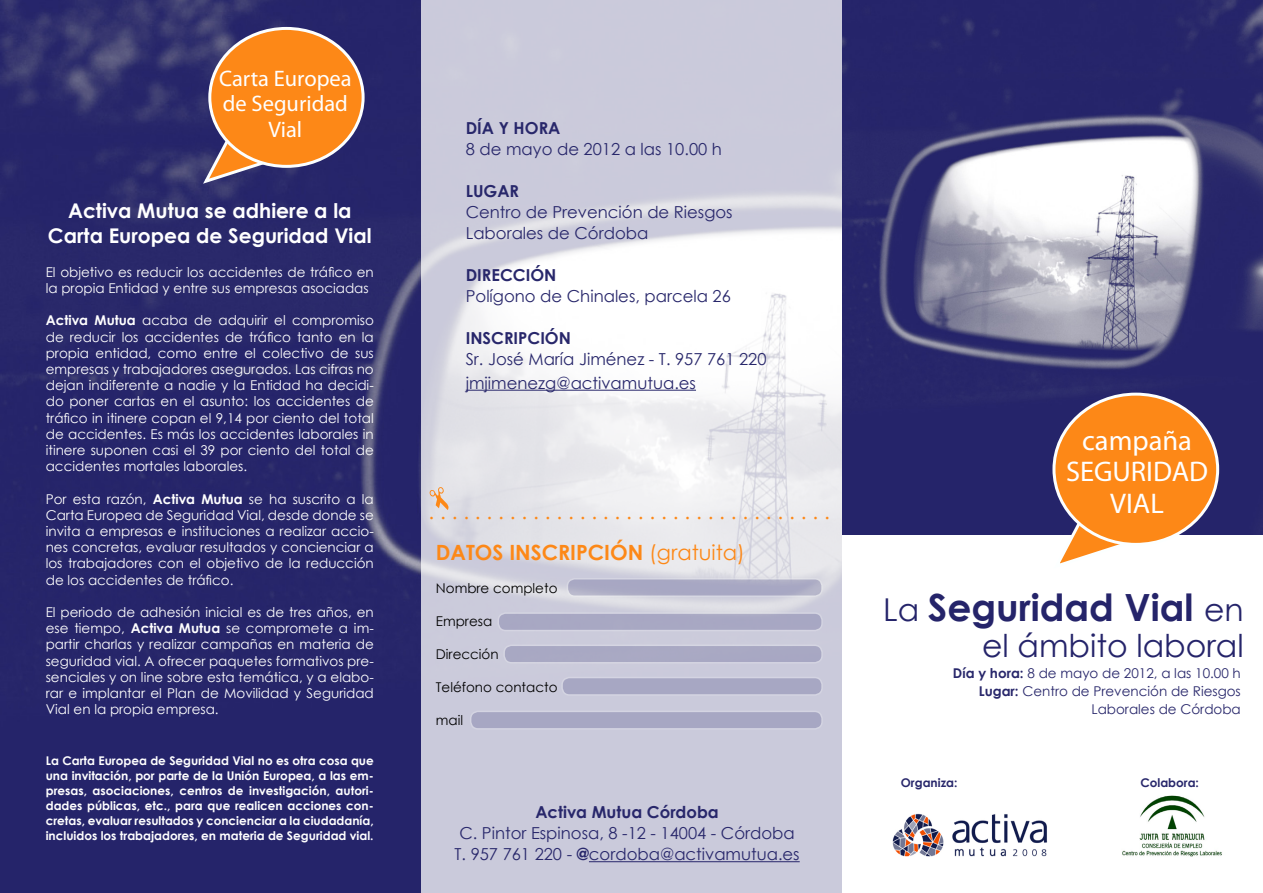
<style>
.page{position:relative;width:1263px;height:893px;background:#fff}
.page>*{position:absolute;margin:0;border:0;box-sizing:border-box;transform-origin:0 0}
.t1{font:700 37.5px "Century Gothic";color:#25246a}
.t2{font:31.5px "Century Gothic";color:#25246a}
.t3{font:28.5px/31.5px "Myriad Pro";color:#fff;text-align:center}
.t4{font:22.5px/25.5px "Myriad Pro";color:#fff;text-align:center}
.t5{font:21px "Century Gothic";color:#fd8817}
.t6{font:700 21px "Century Gothic";color:#fd8817}
.t7{font:700 20.25px/24.3px "Century Gothic";color:#fff;text-align:center}
.t8{font:16.5px "Century Gothic";color:#28276b}
.t9{font:700 16.5px "Century Gothic";color:#28276b}
.t10{font:13.5px/16.2px "Century Gothic";color:#fff;text-align:justify}
.t11{font:13.5px "Century Gothic";color:#28276b}
.t12{font:13.5px "Century Gothic";color:#000}
.t13{font:700 12px/15px "Century Gothic";color:#fff;text-align:justify}
.t14{font:700 12px "Century Gothic";color:#28276b}
.s1{font-weight:700}
.s2{font-weight:400}
.s3{font-weight:400;font-size:31.5px}
</style>
<div class="page">
<img style="left:421px;top:0;width:421px;height:893px">
<img style="left:842px;top:0;width:421px;height:534px">
<svg style="left:1052px;top:496px;width:67px;height:68px"></svg>
<div style="left:1054px;top:394px;width:164px;height:150px;background:#fd8817;border-radius:50%"></div>
<div style="left:1052px;top:393px;width:167px;height:153px;border:3px solid #fcffff;border-radius:50%"></div>
<img style="left:892px;top:814px;width:156px;height:43px">
<svg style="left:429px;top:486px;width:20px;height:24px"></svg>
<div style="left:567px;top:579px;width:255px;height:17px;background:#a8a7c3;border-radius:8px"></div>
<div style="left:567px;top:578px;width:256px;height:19px;border:2px solid #fcfefd;border-radius:8px"></div>
<div style="left:498px;top:613px;width:324px;height:18px;background:#a8a8c3;border-radius:8px"></div>
<div style="left:497px;top:612px;width:326px;height:19px;border:2px solid #fcfefd;border-radius:8px"></div>
<div style="left:504px;top:645px;width:318px;height:18px;background:#a9a8c3;border-radius:8px"></div>
<div style="left:503px;top:644px;width:320px;height:19px;border:2px solid #fcfefd;border-radius:8px"></div>
<div style="left:562px;top:677px;width:260px;height:18px;background:#a7a7c3;border-radius:8px"></div>
<div style="left:561px;top:677px;width:262px;height:19px;border:2px solid #fcfefd;border-radius:8px"></div>
<div style="left:471px;top:711px;width:351px;height:18px;background:#a7a7c3;border-radius:8px"></div>
<div style="left:470px;top:711px;width:353px;height:19px;border:2px solid #fcfefd;border-radius:8px"></div>
<hr style="left:466px;top:390px;width:230px;height:1px;background:#28276b">
<img style="left:0;top:0;width:421px;height:893px">
<svg style="left:202px;top:111px;width:79px;height:74px;background:#785e6e"></svg>
<div style="left:210px;top:28px;width:153px;height:138px;background:#fd8817;border-radius:50%"></div>
<div style="left:208px;top:27px;width:157px;height:141px;border:3px solid #fcffff;border-radius:50%"></div>
<hr style="left:589px;top:861px;width:211px;height:1px;background:#28276b">
<img style="left:1122px;top:795px;width:100px;height:62px">
<p class="t4" style="left:219px;top:65px;width:134px">Carta Europea de Seguridad<br>Vial</p>
<p class="t7" style="left:48px;top:198px;width:325px">Activa Mutua se adhiere a la<br>Carta Europea de Seguridad Vial</p>
<p class="t10" style="left:46px;top:264px;width:330px">El objetivo es reducir los accidentes de tráfico en la propia Entidad y entre sus empresas asociadas</p>
<p class="t10" style="left:46px;top:312px;width:330px"><span class="s1">Activa Mutua</span> acaba de adquirir el compromiso de reducir los accidentes de tráfico tanto en la propia entidad, como entre el colectivo de sus empresas y trabajadores asegurados. Las cifras no dejan indiferente a nadie y la Entidad ha decidi&shy;do poner cartas en el asunto: los accidentes de tráfico in itinere copan el 9,14 por ciento del total de accidentes. Es más los accidentes laborales in itinere suponen casi el 39 por ciento del total de accidentes mortales laborales.</p>
<p class="t10" style="left:46px;top:490px;width:330px">Por esta razón, <span class="s1">Activa Mutua</span> se ha suscrito a la Carta Europea de Seguridad Vial, desde donde se invita a empresas e instituciones a realizar accio&shy;nes concretas, evaluar resultados y concienciar a los trabajadores con el objetivo de la reducción de los accidentes de tráfico.</p>
<p class="t10" style="left:46px;top:604px;width:330px">El periodo de adhesión inicial es de tres años, en ese tiempo, <span class="s1">Activa Mutua</span> se compromete a im&shy;partir charlas y realizar campañas en materia de seguridad vial. A ofrecer paquetes formativos pre&shy;senciales y on line sobre esta temática, y a elabo&shy;rar e implantar el Plan de Movilidad y Seguridad Vial en la propia empresa.</p>
<p class="t13" style="left:46px;top:753px;width:330px">La Carta Europea de Seguridad Vial no es otra cosa que una invitación, por parte de la Unión Europea, a las em&shy;presas, asociaciones, centros de investigación, autori&shy;dades públicas, etc., para que realicen acciones con&shy;cretas, evaluar resultados y concienciar a la ciudadanía, incluidos los trabajadores, en materia de Seguridad vial.</p>
<p class="t9" style="left:466px;top:115px;width:96px">DÍA Y HORA</p>
<p class="t8" style="left:466px;top:137px;width:258px">8 de mayo de 2012 a las 10.00 h</p>
<p class="t9" style="left:466px;top:178px;width:55px">LUGAR</p>
<p class="t8" style="left:466px;top:200px;width:268px">Centro de Prevención de Riesgos</p>
<p class="t8" style="left:466px;top:221px;width:184px">Laborales de Córdoba</p>
<p class="t9" style="left:466px;top:262px;width:92px">DIRECCIÓN</p>
<p class="t8" style="left:466px;top:284px;width:267px">Polígono de Chinales, parcela 26</p>
<p class="t9" style="left:466px;top:325px;width:107px">INSCRIPCIÓN</p>
<p class="t8" style="left:466px;top:347px;width:302px">Sr. José María Jiménez - T. 957 761 220</p>
<p class="t8" style="left:466px;top:371px;width:232px">jmjimenezg@activamutua.es</p>
<p class="t5" style="left:428px;top:496px;width:403px">. . . . . . . . . . . . . . . . . . . . . . . . . . . . . . . . . . .</p>
<p class="t6" style="left:436px;top:536px;width:311px">DATOS INSCRIPCIÓN <span class="s2">(gratuita)</span></p>
<p class="t12" style="left:436px;top:579px;width:123px">Nombre completo</p>
<p class="t12" style="left:436px;top:612px;width:58px">Empresa</p>
<p class="t12" style="left:436px;top:645px;width:64px">Dirección</p>
<p class="t12" style="left:436px;top:678px;width:123px">Teléfono contacto</p>
<p class="t12" style="left:436px;top:711px;width:29px">mail</p>
<p class="t9" style="left:535px;top:800px;width:185px">Activa Mutua Córdoba</p>
<p class="t8" style="left:459px;top:822px;width:337px">C. Pintor Espinosa, 8 -12 - 14004 - Córdoba</p>
<p class="t8" style="left:454px;top:843px;width:347px">T. 957 761 220 - <span class="s1">@</span>cordoba@activamutua.es</p>
<p class="t3" style="left:1082px;top:424px;width:111px">campaña</p>
<p class="t3" style="left:1066px;top:456px;width:144px">SEGURIDAD<br>VIAL</p>
<p class="t1" style="left:883px;top:579px;width:362px"><span class="s3">La</span> Seguridad Vial <span class="s3">en</span></p>
<p class="t2" style="left:982px;top:624px;width:263px">el ámbito laboral</p>
<p class="t11" style="left:953px;top:664px;width:289px"><span class="s1">Día y hora:</span> 8 de mayo de 2012, a las 10.00 h</p>
<p class="t11" style="left:979px;top:682px;width:264px"><span class="s1">Lugar:</span> Centro de Prevención de Riesgos</p>
<p class="t11" style="left:1091px;top:700px;width:151px">Laborales de Córdoba</p>
<p class="t14" style="left:901px;top:774px;width:58px">Organiza:</p>
<p class="t14" style="left:1140px;top:774px;width:60px">Colabora:</p>
</div>
